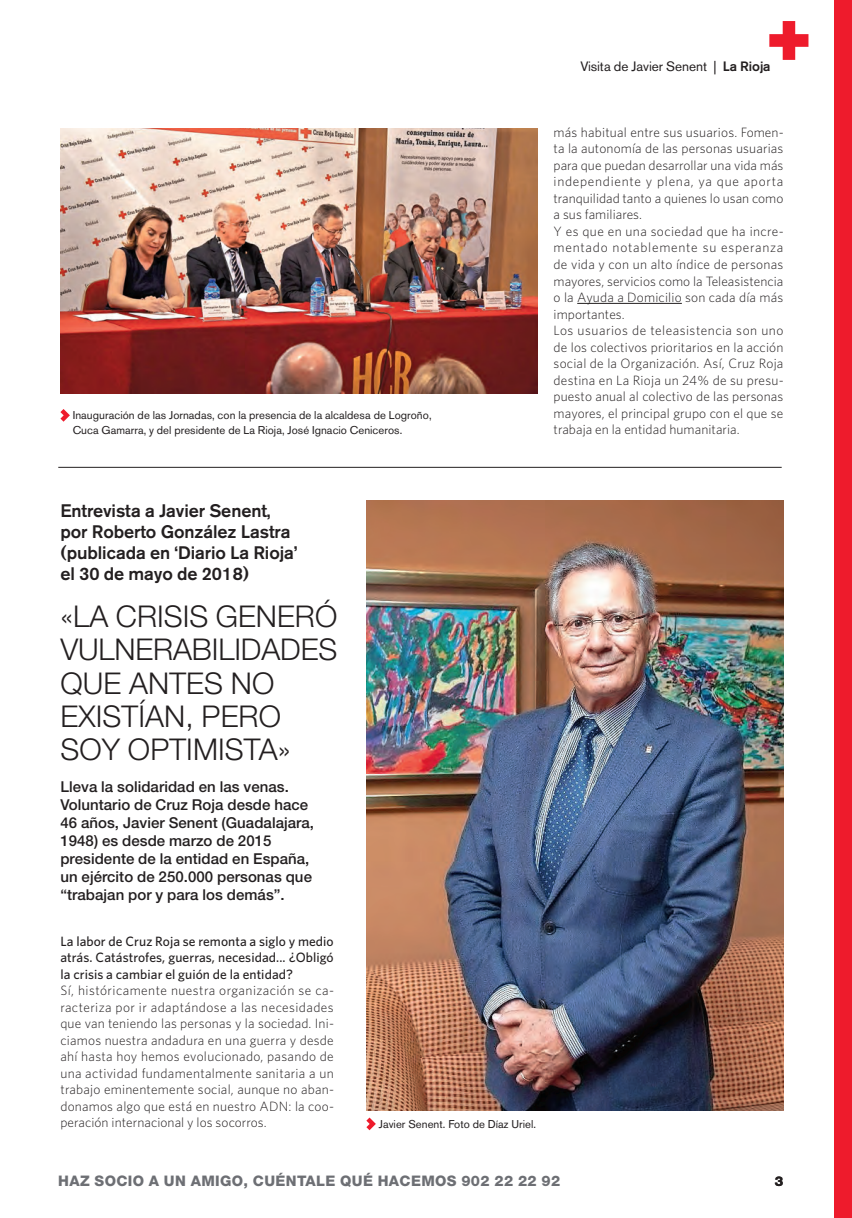
<style>
.page{position:relative;width:852px;height:1218px;background:#fff}
.page>*{position:absolute;margin:0;border:0;box-sizing:border-box;transform-origin:0 0}
.t1{font:300 30px/33px "Helvetica Neue";color:#231f20}
.t2{font:500 18px/21px "Akzidenz Grotesk BE";letter-spacing:-.005em;color:#231f20}
.t3{font:500 15px/18px "Helvetica Neue";letter-spacing:.005em;color:#231f20}
.t4{font:800 14.55px "Helvetica Neue";letter-spacing:.025em;color:#6d6f74}
.t5{font:300 13.5px/16.5px "Whitney";letter-spacing:.01em;color:#231f20}
.t6{font:500 13.5px/16.5px "Whitney";letter-spacing:.005em;color:#231f20;text-align:justify}
.t7{font:13.5px "Akzidenz Grotesk BE";letter-spacing:-.005em;color:#231f20}
.t8{font:800 13.5px "Helvetica Neue";color:#231f20}
.t9{font:11.25px/15px "Akzidenz Grotesk BE";letter-spacing:.005em;color:#231f20}
.s1{font-weight:500}
</style>
<div class="page">
<div style="left:833px;top:0;width:18px;height:1217px;background:#ee1b2c"></div>
<hr style="left:577px;top:303px;width:104px;height:1px;background:#231f20">
<svg style="left:60px;top:409px;width:10px;height:13px"></svg>
<svg style="left:366px;top:1117px;width:10px;height:13px"></svg>
<svg style="left:769px;top:21px;width:39px;height:39px"></svg>
<img style="left:60px;top:129px;width:477px;height:264px">
<img style="left:366px;top:500px;width:417px;height:610px">
<hr style="left:58px;top:467px;width:723px;height:1px;background:#231f20">
<p class="t9" style="left:73px;top:409px;width:360px">Inauguración de las Jornadas, con la presencia de la alcaldesa de Logroño,<br>Cuca Gamarra, y del presidente de La Rioja, José Ignacio Ceniceros.</p>
<p class="t7" style="left:580px;top:61px;width:192px">Visita de Javier Senent | <span class="s1">La Rioja</span></p>
<p class="t5" style="left:553px;top:125px;width:231px">más habitual entre sus usuarios. Fomen&shy;ta la autonomía de las personas usuarias para que puedan desarrollar una vida más independiente y plena, ya que aporta tranquilidad tanto a quienes lo usan como a sus familiares.<br>Y es que en una sociedad que ha incre&shy;mentado notablemente su esperanza de vida y con un alto índice de personas mayores, servicios como la Teleasistencia o la Ayuda a Domicilio son cada día más importantes.<br>Los usuarios de teleasistencia son uno de los colectivos prioritarios en la acción social de la Organización. Así, Cruz Roja destina en La Rioja un 24% de su presu&shy;puesto anual al colectivo de las personas mayores, el principal grupo con el que se trabaja en la entidad humanitaria.</p>
<h2 class="t2" style="left:60px;top:501px;width:238px">Entrevista a Javier Senent, por Roberto González Lastra (publicada en ‘Diario La Rioja’ el 30 de mayo de 2018)</h2>
<h1 class="t1" style="left:60px;top:603px;width:278px">«LA CRISIS GENERÓ<br>VULNERABILIDADES<br>QUE ANTES NO<br>EXISTÍAN, PERO<br>SOY OPTIMISTA»</h1>
<p class="t3" style="left:60px;top:779px;width:255px">Lleva la solidaridad en las venas.<br>Voluntario de Cruz Roja desde hace 46 años, Javier Senent (Guadalajara, 1948) es desde marzo de 2015 presidente de la entidad en España, un ejército de 250.000 personas que “trabajan por y para los demás”.</p>
<p class="t6" style="left:60px;top:934px;width:275px">La labor de Cruz Roja se remonta a siglo y medio atrás. Catástrofes, guerras, necesidad... ¿Obligó la crisis a cambiar el guión de la entidad?</p>
<p class="t5" style="left:60px;top:983px;width:275px;text-align:justify">Sí, históricamente nuestra organización se ca&shy;racteriza por ir adaptándose a las necesidades que van teniendo las personas y la sociedad. Ini&shy;ciamos nuestra andadura en una guerra y desde ahí hasta hoy hemos evolucionado, pasando de una actividad fundamentalmente sanitaria a un trabajo eminentemente social, aunque no aban&shy;donamos algo que está en nuestro ADN: la coo&shy;peración internacional y los socorros.</p>
<p class="t9" style="left:378px;top:1117px;width:159px">Javier Senent. Foto de Díaz Uriel.</p>
<p class="t4" style="left:58px;top:1175px;width:503px">HAZ SOCIO A UN AMIGO, CUÉNTALE QUÉ HACEMOS 902 22 22 92</p>
<p class="t8" style="left:774px;top:1176px;width:10px">3</p>
</div>
